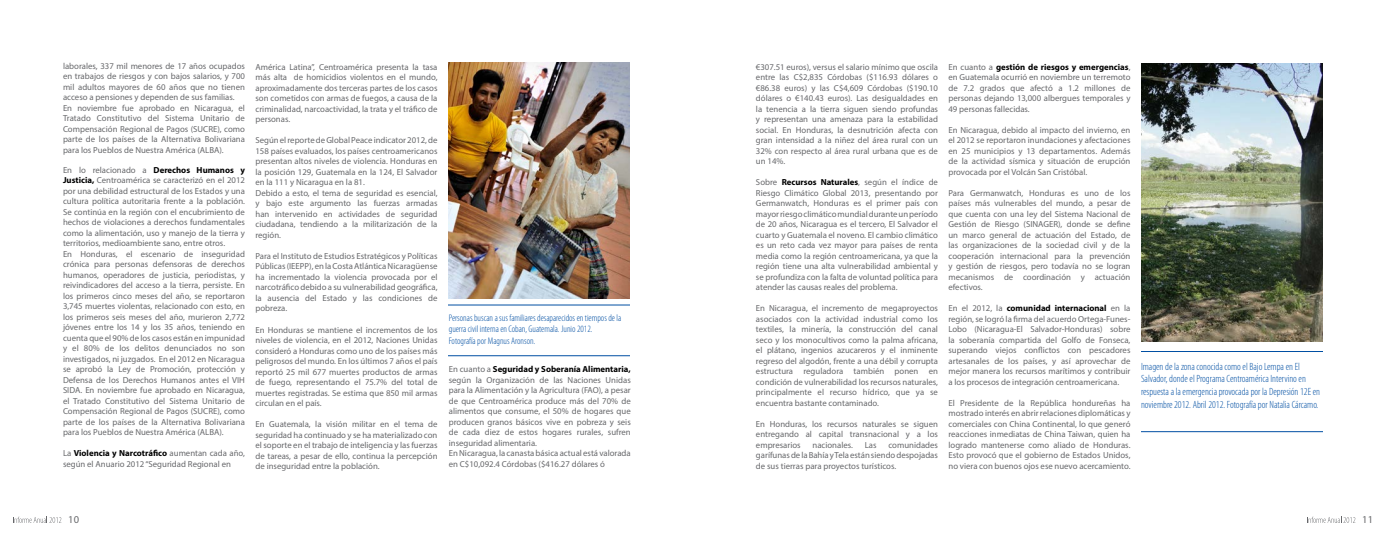
<style>
.page{position:relative;width:1386px;height:536px;background:#fff}
.page>*{position:absolute;margin:0;border:0;box-sizing:border-box;transform-origin:0 0}
.t1{font:300 condensed 10.5px/12.6px "Myriad Pro";color:#004fa3}
.t2{font:10.5px "Myriad Pro";color:#67686b}
.t3{font:300 condensed 9.62px/11.5px "Myriad Pro";color:#004fa3}
.t4{font:8.75px/10.5px "Myriad Pro";color:#67686b;text-align:justify}
.s1{font-weight:700;color:#000}
</style>
<div class="page">
<svg style="left:13px;top:516px;width:48px;height:6px"></svg>
<svg style="left:1307px;top:516px;width:48px;height:6px"></svg>
<hr style="left:1141px;top:351px;width:182px;height:1px;background:#004fa3">
<hr style="left:1141px;top:431px;width:182px;height:1px;background:#004fa3">
<img style="left:1141px;top:63px;width:182px;height:278px">
<hr style="left:448px;top:304px;width:182px;height:1px;background:#004fa3">
<hr style="left:448px;top:355px;width:182px;height:1px;background:#004fa3">
<img style="left:448px;top:62px;width:182px;height:236px">
<p class="t4" style="left:63px;top:60px;width:184px;text-align:left">laborales, 337 mil menores de 17 años ocupados en trabajos de riesgos y con bajos salarios, y 700 mil adultos mayores de 60 años que no tienen acceso a pensiones y dependen de sus familias.<br>En noviembre fue aprobado en Nicaragua, el Tratado Constitutivo del Sistema Unitario de Compensación Regional de Pagos (SUCRE), como parte de los países de la Alternativa Bolivariana para los Pueblos de Nuestra América (ALBA).</p>
<p class="t4" style="left:63px;top:164px;width:184px;text-align:left">En lo relacionado a <span class="s1">Derechos Humanos y Justicia,</span> Centroamérica se caracterizó en el 2012 por una debilidad estructural de los Estados y una cultura política autoritaria frente a la población.<br>Se continúa en la región con el encubrimiento de hechos de violaciones a derechos fundamentales como la alimentación, uso y manejo de la tierra y territorios, medioambiente sano, entre otros.<br>En Honduras, el escenario de inseguridad crónica para personas defensoras de derechos humanos, operadores de justicia, periodistas, y reivindicadores del acceso a la tierra, persiste. En los primeros cinco meses del año, se reportaron 3,745 muertes violentas, relacionado con esto, en los primeros seis meses del año, murieron 2,772 jóvenes entre los 14 y los 35 años, teniendo en cuenta que el 90% de los casos están en impunidad y el 80% de los delitos denunciados no son investigados, ni juzgados. En el 2012 en Nicaragua se aprobó la Ley de Promoción, protección y Defensa de los Derechos Humanos antes el VIH SIDA. En noviembre fue aprobado en Nicaragua, el Tratado Constitutivo del Sistema Unitario de Compensación Regional de Pagos (SUCRE), como parte de los países de la Alternativa Bolivariana para los Pueblos de Nuestra América (ALBA).</p>
<p class="t4" style="left:63px;top:448px;width:183px">La <span class="s1">Violencia y Narcotráfico</span> aumentan cada año, según el Anuario 2012 “Seguridad Regional en</p>
<p class="t4" style="left:256px;top:61px;width:184px">América Latina”, Centroamérica presenta la tasa más alta de homicidios violentos en el mundo, aproximadamente dos terceras partes de los casos son cometidos con armas de fuegos, a causa de la criminalidad, narcoactividad, la trata y el tráfico de personas.</p>
<p class="t4" style="left:256px;top:135px;width:184px;text-align:left">Según el reporte de Global Peace indicator 2012, de 158 países evaluados, los países centroamericanos presentan altos niveles de violencia. Honduras en la posición 129, Guatemala en la 124, El Salvador en la 111 y Nicaragua en la 81.<br>Debido a esto, el tema de seguridad es esencial, y bajo este argumento las fuerzas armadas han intervenido en actividades de seguridad ciudadana, tendiendo a la militarización de la región.</p>
<p class="t4" style="left:256px;top:250px;width:184px">Para el Instituto de Estudios Estratégicos y Políticas Públicas (IEEPP), en la Costa Atlántica Nicaragüense ha incrementado la violencia provocada por el narcotráfico debido a su vulnerabilidad geográfica, la ausencia del Estado y las condiciones de pobreza.</p>
<p class="t4" style="left:256px;top:324px;width:184px">En Honduras se mantiene el incrementos de los niveles de violencia, en el 2012, Naciones Unidas consideró a Honduras como uno de los países más peligrosos del mundo. En los últimos 7 años el país reportó 25 mil 677 muertes productos de armas de fuego, representando el 75.7% del total de muertes registradas. Se estima que 850 mil armas circulan en el país.</p>
<p class="t4" style="left:256px;top:418px;width:184px">En Guatemala, la visión militar en el tema de seguridad ha continuado y se ha materializado con el soporte en el trabajo de inteligencia y las fuerzas de tareas, a pesar de ello, continua la percepción de inseguridad entre la población.</p>
<p class="t3" style="left:449px;top:311px;width:174px">Personas buscan a sus familiares desaparecidos en tiempos de la guerra civil interna en Coban, Guatemala. Junio 2012.<br>Fotografía por Magnus Aronson.</p>
<p class="t4" style="left:449px;top:364px;width:184px;text-align:left">En cuanto a <span class="s1">Seguridad y Soberanía Alimentaria, </span>según la Organización de las Naciones Unidas para la Alimentación y la Agricultura (FAO), a pesar de que Centroamérica produce más del 70% de alimentos que consume, el 50% de hogares que producen granos básicos vive en pobreza y seis de cada diez de estos hogares rurales, sufren inseguridad alimentaria.<br>En Nicaragua, la canasta básica actual está valorada en C$10,092.4 Córdobas ($416.27 dólares ó</p>
<p class="t4" style="left:756px;top:61px;width:184px">€307.51 euros), versus el salario mínimo que oscila entre las C$2,835 Córdobas ($116.93 dólares o €86.38 euros) y las C$4,609 Córdobas ($190.10 dólares o €140.43 euros). Las desigualdades en la tenencia a la tierra siguen siendo profundas y representan una amenaza para la estabilidad social. En Honduras, la desnutrición afecta con gran intensidad a la niñez del área rural con un 32% con respecto al área rural urbana que es de un 14%.</p>
<p class="t4" style="left:756px;top:177px;width:184px">Sobre <span class="s1">Recursos Naturales</span>, según el índice de Riesgo Climático Global 2013, presentando por Germanwatch, Honduras es el primer país con mayor riesgo climático mundial durante un período de 20 años, Nicaragua es el tercero, El Salvador el cuarto y Guatemala el noveno. El cambio climático es un reto cada vez mayor para países de renta media como la región centroamericana, ya que la región tiene una alta vulnerabilidad ambiental y se profundiza con la falta de voluntad política para atender las causas reales del problema.</p>
<p class="t4" style="left:756px;top:303px;width:184px">En Nicaragua, el incremento de megaproyectos asociados con la actividad industrial como los textiles, la minería, la construcción del canal seco y los monocultivos como la palma africana, el plátano, ingenios azucareros y el inminente regreso del algodón, frente a una débil y corrupta estructura reguladora también ponen en condición de vulnerabilidad los recursos naturales, principalmente el recurso hídrico, que ya se encuentra bastante contaminado.</p>
<p class="t4" style="left:756px;top:418px;width:184px">En Honduras, los recursos naturales se siguen entregando al capital transnacional y a los empresarios</p>
<p class="t4" style="left:756px;top:439px;width:184px;text-indent:132px">comunidades garífunas de la Bahía y Tela están siendo despojadas de sus tierras para proyectos turísticos.</p>
<p class="t4" style="left:812px;top:439px;width:42px">nacionales.</p>
<p class="t4" style="left:865px;top:439px;width:13px">Las</p>
<p class="t4" style="left:948px;top:61px;width:184px">En cuanto a <span class="s1">gestión de riesgos y emergencias</span>, en Guatemala ocurrió en noviembre un terremoto de 7.2 grados que afectó a 1.2 millones de personas dejando 13,000 albergues temporales y 49 personas fallecidas.</p>
<p class="t4" style="left:948px;top:124px;width:184px">En Nicaragua, debido al impacto del invierno, en el 2012 se reportaron inundaciones y afectaciones en 25 municipios y 13 departamentos. Además de la actividad sísmica y situación de erupción provocada por el Volcán San Cristóbal.</p>
<p class="t4" style="left:948px;top:187px;width:184px">Para Germanwatch, Honduras es uno de los países más vulnerables del mundo, a pesar de que cuenta con una ley del Sistema Nacional de Gestión de Riesgo (SINAGER), donde se define un marco general de actuación del Estado, de las organizaciones de la sociedad civil y de la cooperación internacional para la prevención y gestión de riesgos, pero todavía no se logran mecanismos de coordinación y actuación efectivos.</p>
<p class="t4" style="left:948px;top:303px;width:183px">En el 2012, la <span class="s1">comunidad internacional</span> en la región, se logró la firma del acuerdo Ortega-Funes-Lobo (Nicaragua-El Salvador-Honduras) sobre la soberanía compartida del Golfo de Fonseca, superando viejos conflictos con pescadores artesanales de los países, y así aprovechar de mejor manera los recursos marítimos y contribuir a los procesos de integración centroamericana.</p>
<p class="t4" style="left:948px;top:397px;width:184px">El Presidente de la República hondureñas ha mostrado interés en abrir relaciones diplomáticas y comerciales con China Continental, lo que generó reacciones inmediatas de China Taiwan, quien ha logrado mantenerse como aliado de Honduras.<br>Esto provocó que el gobierno de Estados Unidos, no viera con buenos ojos ese nuevo acercamiento.</p>
<p class="t1" style="left:1141px;top:360px;width:181px">Imagen de la zona conocida como el Bajo Lempa en El Salvador, donde el Programa Centroamérica Intervino en respuesta a la emergencia provocada por la Depresión 12E en noviembre 2012. Abril 2012. Fotografía por Natalia Cárcamo.</p>
<p class="t2" style="left:68px;top:513px;width:13px">10</p>
<p class="t2" style="left:1362px;top:513px;width:13px">11</p>
</div>
